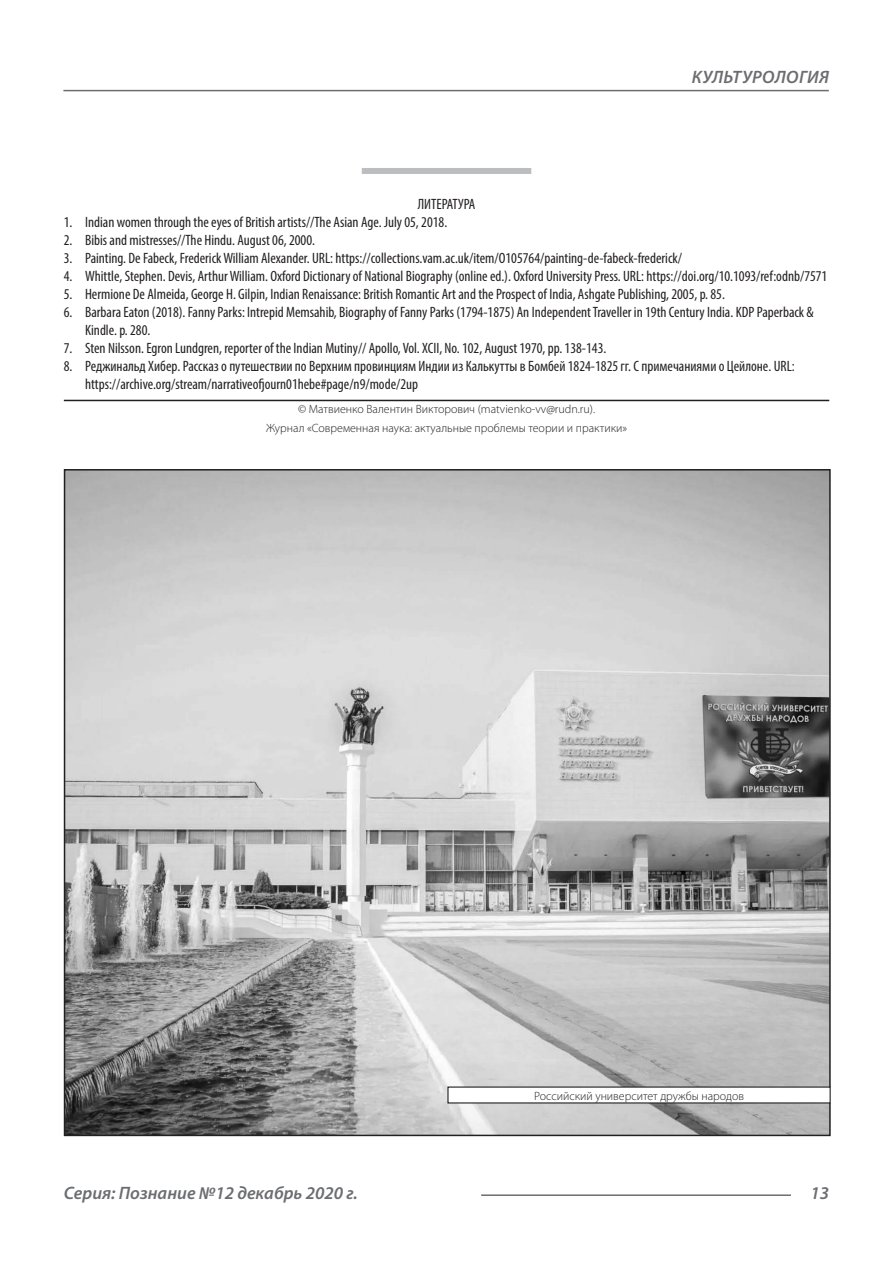
<style>
.page{position:relative;width:893px;height:1263px;background:#fff}
.page>*{position:absolute;margin:0;border:0;box-sizing:border-box;transform-origin:0 0}
.t1{font:italic 600 18px "Myriad Pro";color:#6c6d70}
.t2{font:italic 600 18px "Myriad Pro";letter-spacing:.02em;color:#6c6d70}
.Библиография_Литерат{font:condensed 15px/18px "Myriad Pro";color:#231f20}
.Автор_копирайт{font:300 12px "Myriad Pro";color:#231f20}
</style>
<div class="page">
<hr style="left:63px;top:90px;width:766px;height:1px;background:#6c6d70">
<hr style="left:481px;top:1194px;width:310px;height:2px;background:#6c6d70">
<div style="left:362px;top:168px;width:169px;height:6px;background:#bcbdc0"></div>
<hr style="left:64px;top:400px;width:765px;height:1px;background:#231f20">
<img style="left:67px;top:472px;width:761px;height:661px">
<div style="left:448px;top:1087px;width:382px;height:16px;background:#fff"></div>
<p class="t2" style="left:692px;top:66px;width:139px">КУЛЬТУРОЛОГИЯ</p>
<p class="Библиография_Литерат" style="left:418px;top:195px;width:59px">ЛИТЕРАТУРА</p>
<p class="Библиография_Литерат" style="left:64px;top:213px;width:385px">1. Indian women through the eyes of British artists//The Asian Age. July 05, 2018.</p>
<p class="Библиография_Литерат" style="left:64px;top:231px;width:253px">2. Bibis and mistresses//The Hindu. August 06, 2000.</p>
<p class="Библиография_Литерат" style="left:64px;top:249px;width:620px">3. Painting. De Fabeck, Frederick William Alexander. URL: https://collections.vam.ac.uk/item/O105764/painting-de-fabeck-frederick/</p>
<p class="Библиография_Литерат" style="left:64px;top:267px;width:765px">4. Whittle, Stephen. Devis, Arthur William. Oxford Dictionary of National Biography (online ed.). Oxford University Press. URL: https://doi.org/10.1093/ref:odnb/7571</p>
<p class="Библиография_Литерат" style="left:64px;top:285px;width:663px">5. Hermione De Almeida, George H. Gilpin, Indian Renaissance: British Romantic Art and the Prospect of India, Ashgate Publishing, 2005, p. 85.</p>
<p class="Библиография_Литерат" style="left:85px;top:303px;width:730px;text-indent:-21px">6. Barbara Eaton (2018). Fanny Parks: Intrepid Memsahib, Biography of Fanny Parks (1794-1875) An Independent Traveller in 19th Century India. KDP Paperback &amp;<br>Kindle. p. 280.</p>
<p class="Библиография_Литерат" style="left:64px;top:339px;width:544px">7. Sten Nilsson. Egron Lundgren, reporter of the Indian Mutiny// Apollo, Vol. XCII, No. 102, August 1970, pp. 138-143.</p>
<p class="Библиография_Литерат" style="left:85px;top:357px;width:711px;text-indent:-21px">8. Реджинальд Хибер. Рассказ о путешествии по Верхним провинциям Индии из Калькутты в Бомбей 1824-1825 гг. С примечаниями о Цейлоне. URL: https://archive.org/stream/narrativeofjourn01hebe#page/n9/mode/2up</p>
<p class="Автор_копирайт" style="left:298px;top:401px;width:299px">© Матвиенко Валентин Викторович (matvienko-vv@rudn.ru).</p>
<p class="Автор_копирайт" style="left:266px;top:421px;width:363px">Журнал «Современная наука: актуальные проблемы теории и практики»</p>
<p class="Автор_копирайт" style="left:534px;top:1088px;width:212px">Российский университет дружбы народов</p>
<p class="t1" style="left:64px;top:1182px;width:295px">Серия: Познание №12 декабрь 2020 г.</p>
<p class="t1" style="left:810px;top:1182px;width:20px">13</p>
</div>
